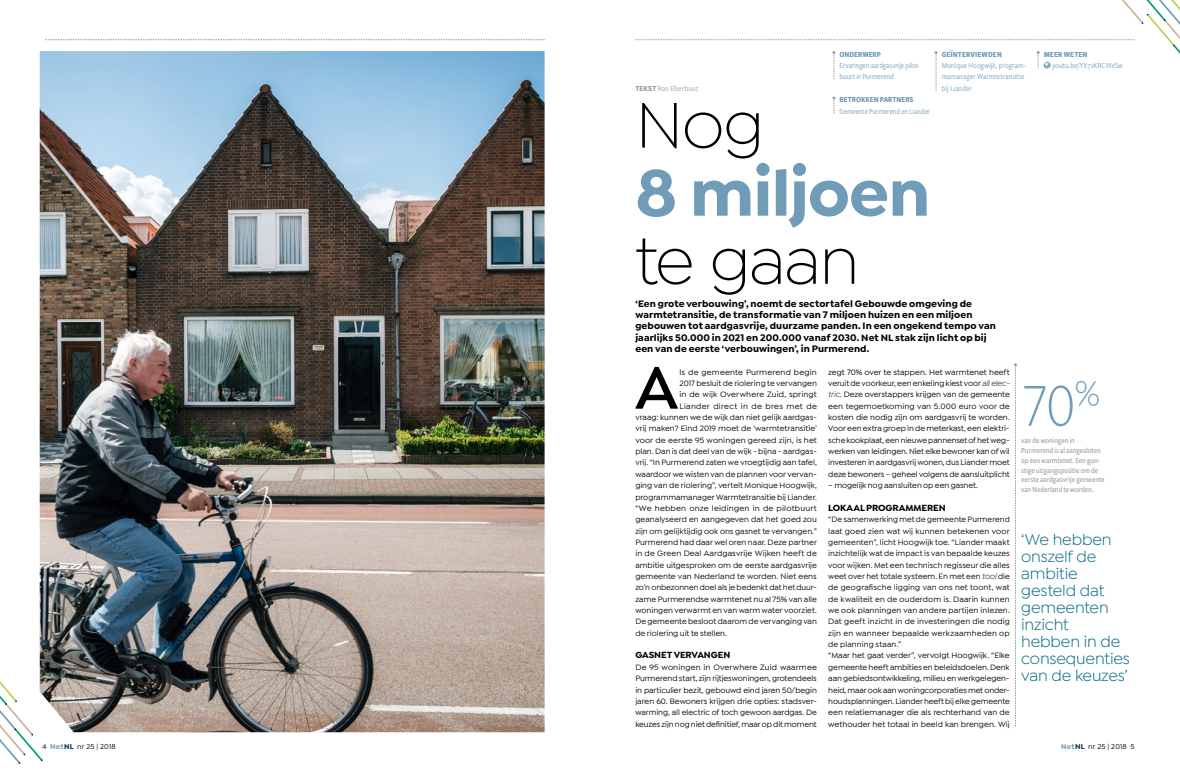
<style>
.page{position:relative;width:1180px;height:772px;background:#fff}
.page>*{position:absolute;margin:0;border:0;box-sizing:border-box;transform-origin:0 0}
.t1{font:300 68.5px "Isidora Sans";letter-spacing:-.025em;color:#000}
.t2{font:700 68.5px "Isidora Sans";letter-spacing:-.015em;color:#719cb8}
.t3{font:600 64.3px "Isidora Sans";color:#000}
.t4{font:300 63.5px "Freight Sans Cnd Pro";color:#719cb8}
.t5{font:16.5px/17px "Isidora Sans";letter-spacing:-.005em;color:#006784}
.t6{font:700 10px/11.3px "Isidora Sans";letter-spacing:.005em;color:#000}
.t7{font:700 9.5px "Isidora Sans";letter-spacing:-.01em;color:#000}
.t8{font:500 8.2px/11.3px "Isidora Sans";color:#000;text-align:justify}
.t9{font:500 8.2px "Isidora Sans";letter-spacing:.025em;color:#000}
.t10{font:500 8.2px "Isidora Sans";letter-spacing:.02em;color:#000}
.t11{font:500 8.2px "Isidora Sans";letter-spacing:.03em;color:#000}
.t12{font:8px/11.3px "Freight Sans Cnd Pro";letter-spacing:.005em;color:#719cb8}
.t13{font:500 8px/9.9px "Freight Sans Cnd Pro";letter-spacing:-.01em;color:#9c9c9d}
.t14{font:700 8px "Freight Sans Cnd Pro";letter-spacing:.005em;color:#719cb8}
.t15{font:8px "Freight Sans Cnd Pro";letter-spacing:.01em;color:#9c9c9d}
.t16{font:500 7.5px "Isidora Sans";letter-spacing:.03em;color:#000}
.s1{font-weight:700}
.s2{font-weight:400;font-style:italic}
.s3{font-weight:700;color:#719cb8}
.s4{font-weight:700;color:#00334c}
</style>
<div class="page">
<img style="left:40px;top:51px;width:504px;height:680px">
<svg style="left:45px;top:39px;width:499px;height:1px"></svg>
<svg style="left:1014px;top:363px;width:2px;height:363px"></svg>
<svg style="left:0;top:669px;width:44px;height:95px"></svg>
<svg style="left:635px;top:0;width:545px;height:113px"></svg>
<p class="t14" style="left:839px;top:49px;width:43px">ONDERWERP</p>
<p class="t12" style="left:839px;top:59px;width:82px">Ervaringen aardgasvrije pilot&shy;buurt in Purmerend</p>
<p class="t14" style="left:839px;top:94px;width:75px">BETROKKEN PARTNERS</p>
<p class="t12" style="left:839px;top:105px;width:92px">Gemeente Purmerend en Liander</p>
<p class="t15" style="left:635px;top:83px;width:64px"><span class="s1">TEKST</span> Ron Elkerbout</p>
<h1 class="t1" style="left:635px;top:88px;width:131px">Nog</h1>
<h1 class="t2" style="left:635px;top:151px;width:296px">8 miljoen</h1>
<h1 class="t1" style="left:635px;top:224px;width:226px">te gaan</h1>
<p class="t14" style="left:941px;top:49px;width:62px">GEÏNTERVIEWDEN</p>
<p class="t12" style="left:941px;top:59px;width:86px">Monique Hoogwijk, program&shy;mamanager Warmtetransitie bij Liander</p>
<p class="t6" style="left:635px;top:297px;width:362px">‘Een grote verbouwing’, noemt de sectortafel Gebouwde omgeving de warmtetransitie, de transformatie van 7 miljoen huizen en een miljoen gebouwen tot aardgasvrije, duurzame panden. In een ongekend tempo van jaarlijks 50.000 in 2021 en 200.000 vanaf 2030. Net NL stak zijn licht op bij een van de eerste ‘verbouwingen’, in Purmerend.</p>
<p class="t14" style="left:1043px;top:49px;width:45px">MEER WETEN</p>
<p class="t12" style="left:1052px;top:59px;width:72px">youtu.be/YX7vKRCWxSw</p>
<h2 class="t3" style="left:634px;top:349px;width:45px">A</h2>
<p class="t10" style="left:679px;top:367px;width:139px">ls de gemeente Purmerend begin</p>
<p class="t8" style="left:679px;top:377px;width:139px">2017 besluit de riolering te vervangen</p>
<p class="t8" style="left:679px;top:389px;width:139px">in de wijk Overwhere Zuid, springt</p>
<p class="t11" style="left:679px;top:401px;width:139px">Liander direct in de bres met de</p>
<p class="t8" style="left:635px;top:411px;width:183px">vraag: kunnen we de wijk dan niet gelijk aardgas-</p>
<p class="t8" style="left:635px;top:423px;width:183px">vrij maken? Eind 2019 moet de ‘warmtetransitie’</p>
<p class="t8" style="left:635px;top:434px;width:183px">voor de eerste 95 woningen gereed zijn, is het</p>
<p class="t8" style="left:635px;top:445px;width:183px">plan. Dan is dat deel van de wijk - bijna - aardgas-</p>
<p class="t8" style="left:635px;top:457px;width:183px">vrij. “In Purmerend zaten we vroegtijdig aan tafel,</p>
<p class="t8" style="left:635px;top:468px;width:183px">waardoor we wisten van de plannen voor vervan-</p>
<p class="t8" style="left:635px;top:479px;width:183px">ging van de riolering”, vertelt Monique Hoogwijk,</p>
<p class="t8" style="left:635px;top:491px;width:183px">programmamanager Warmtetransitie bij Liander.</p>
<p class="t9" style="left:635px;top:503px;width:183px">“We hebben onze leidingen in de pilotbuurt</p>
<p class="t8" style="left:635px;top:513px;width:183px">geanalyseerd en aangegeven dat het goed zou</p>
<p class="t8" style="left:635px;top:525px;width:183px">zijn om gelijktijdig ook ons gasnet te vervangen.”</p>
<p class="t8" style="left:635px;top:536px;width:183px">Purmerend had daar wel oren naar. Deze partner</p>
<p class="t8" style="left:635px;top:547px;width:183px">in de Green Deal Aardgasvrije Wijken heeft de</p>
<p class="t8" style="left:635px;top:559px;width:183px">ambitie uitgesproken om de eerste aardgasvrije</p>
<p class="t8" style="left:635px;top:570px;width:183px">gemeente van Nederland te worden. Niet eens</p>
<p class="t8" style="left:635px;top:581px;width:183px">zo’n onbezonnen doel als je bedenkt dat het duur-</p>
<p class="t8" style="left:635px;top:593px;width:183px">zame Purmerendse warmtenet nu al 75% van alle</p>
<p class="t8" style="left:635px;top:604px;width:183px">woningen verwarmt en van warm water voorziet.</p>
<p class="t8" style="left:635px;top:615px;width:183px">De gemeente besloot daarom de vervanging van</p>
<p class="t8" style="left:635px;top:627px;width:93px">de riolering uit te stellen.</p>
<p class="t7" style="left:635px;top:649px;width:96px">GASNET VERVANGEN</p>
<p class="t8" style="left:635px;top:661px;width:183px">De 95 woningen in Overwhere Zuid waarmee Purmerend start, zijn rijtjeswoningen, grotendeels in particulier bezit, gebouwd eind jaren 50/begin jaren 60. Bewoners krijgen drie opties: stadsver&shy;warming, all electric of toch gewoon aardgas. De keuzes zijn nog niet definitief, maar op dit moment</p>
<p class="t8" style="left:828px;top:366px;width:183px">zegt 70% over te stappen. Het warmtenet heeft veruit de voorkeur, een enkeling kiest voor <span class="s2">all elec&shy;tric</span>. Deze overstappers krijgen van de gemeente een tegemoetkoming van 5.000 euro voor de kosten die nodig zijn om aardgasvrij te worden.<br>Voor een extra groep in de meterkast, een elektri&shy;sche kookplaat, een nieuwe pannenset of het weg&shy;werken van leidingen. Niet elke bewoner kan of wil investeren in aardgasvrij wonen, dus Liander moet deze bewoners – geheel volgens de aansluitplicht</p>
<p class="t8" style="left:828px;top:479px;width:151px">– mogelijk nog aansluiten op een gasnet.</p>
<p class="t7" style="left:828px;top:501px;width:119px">LOKAAL PROGRAMMEREN</p>
<p class="t8" style="left:828px;top:513px;width:183px;text-align:left">“De samenwerking met de gemeente Purmerend laat goed zien wat wij kunnen betekenen voor gemeenten”, licht Hoogwijk toe. “Liander maakt inzichtelijk wat de impact is van bepaalde keuzes voor wijken. Met een technisch regisseur die alles weet over het totale systeem. En met een <span class="s2">tool</span> die de geografische ligging van ons net toont, wat de kwaliteit en de ouderdom is. Daarin kunnen we ook planningen van andere partijen inlezen.<br>Dat geeft inzicht in de investeringen die nodig zijn en wanneer bepaalde werkzaamheden op de planning staan.”<br>“Maar het gaat verder”, vervolgt Hoogwijk. “Elke gemeente heeft ambities en beleidsdoelen. Denk aan gebiedsontwikkeling, milieu en werkgelegen&shy;heid, maar ook aan woningcorporaties met onder&shy;houdsplanningen. Liander heeft bij elke gemeente een relatiemanager die als rechterhand van de wethouder het totaal in beeld kan brengen. Wij</p>
<h3 class="t4" style="left:1020px;top:362px;width:80px">70<sup>%</sup></h3>
<p class="t13" style="left:1020px;top:434px;width:85px">van de woningen in<br>Purmerend is al aangesloten op een warmtenet. Een gun&shy;stige uitgangspositie om de eerste aardgasvrije gemeente van Nederland te worden.</p>
<h3 class="t5" style="left:1020px;top:530px;width:110px">‘We hebben onszelf de ambitie gesteld dat gemeenten inzicht hebben in de consequenties van de keuzes’</h3>
<p class="t16" style="left:43px;top:742px;width:75px">4 <span class="s3">Net</span><span class="s4">NL</span> nr 25 | 2018</p>
<p class="t16" style="left:1060px;top:742px;width:75px"><span class="s3">Net</span><span class="s4">NL</span> nr 25 | 2018 5</p>
</div>
